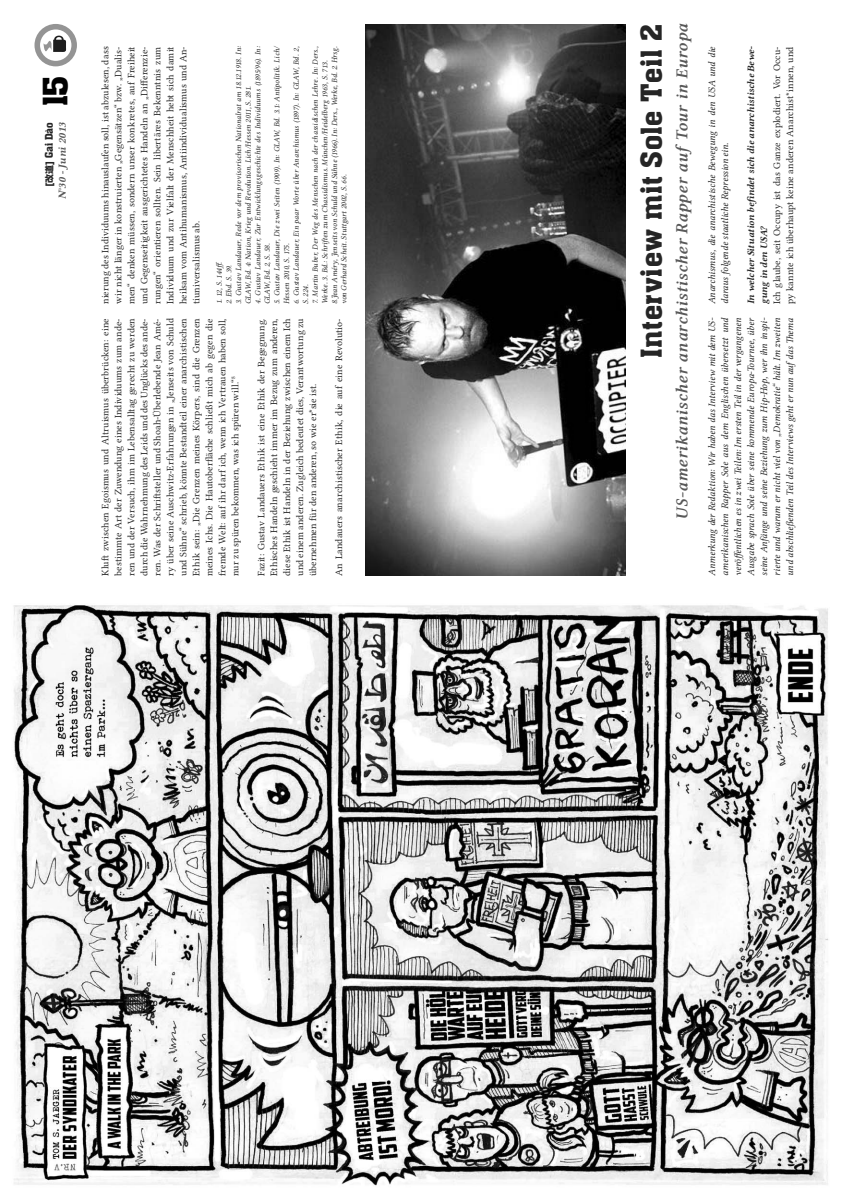
<style>
.page{position:relative;width:842px;height:1191px;background:#fff}
.page>*{position:absolute;margin:0;border:0;box-sizing:border-box;transform-origin:0 0}
.t1{font:35px "aka Chen";color:#010101}
.t2{font:30px "aka Chen";letter-spacing:.025em;color:#252525}
.t3{font:17px "Lin Libertine BI";letter-spacing:.025em;color:#595959}
.t4{font:11px "Lin Libertine OBI";color:#595959}
.t5{font:11px "aka Chen";letter-spacing:.005em;color:#252525}
.t6{font:10px/13px "Lin Libertine O";letter-spacing:.01em;color:#252525;text-align:justify}
.t7{font:10px/13px "Lin Libertine OI";letter-spacing:-.01em;color:#252525;text-align:justify}
.t8{font:10px/13px "Lin Libertine OBI";letter-spacing:-.025em;color:#252525}
.t9{font:8px/9.6px "Lin Libertine OI";letter-spacing:-.005em;color:#252525}
.s1{font-family:"Hira Kaku Std W8 90 msp RKSJ H";font-size:9px}
</style>
<div class="page">
<img style="left:366px;top:24px;width:259px;height:552px">
<svg style="left:35px;top:24px;width:42px;height:42px"></svg>
<img style="left:14px;top:605px;width:814px;height:581px">
<h1 class="t1" style="left:38px;top:106px;width:32px;rotate:-90deg">15</h1>
<p class="t5" style="left:44px;top:187px;width:67px;rotate:-90deg"><span class="s1">[改道]</span> Gai Dào</p>
<p class="t4" style="left:58px;top:199px;width:79px;rotate:-90deg">N°30 - Juni 2013</p>
<p class="t6" style="left:100px;top:304px;width:259px;rotate:-90deg">nierung des Individuums hinauslaufen soll, ist abzulesen, dass wir nicht länger in konstruierten „Gegensätzen“ bzw. „Dualis&shy;men“ denken müssen, sondern unser konkretes, auf Freiheit und Gegenseitigkeit ausgerichtetes Handeln an „Differenzie&shy;rungen“ orientieren sollten. Sein libertäres Bekenntnis zum Individuum und zur Vielfalt der Menschheit hebt sich damit heilsam vom Antihumanismus, Antiindividualismus und An&shy;tiuniversalismus ab.</p>
<p class="t9" style="left:234px;top:304px;width:259px;rotate:-90deg">3. Gustav Landauer, Rede vor dem provisorischen Nationalrat am 18.12.1918. In:<br>GLAW, Bd. 4: Nation, Krieg und Revolution. Lich/Hessen 2011, S. 281.</p>
<p class="t9" style="left:254px;top:304px;width:259px;rotate:-90deg">4. Gustav Landauer, Zur Entwicklungsgeschichte des Individuums (1895/96). In:<br>GLAW, Bd. 2, S. 58.</p>
<p class="t9" style="left:273px;top:304px;width:260px;rotate:-90deg">5. Gustav Landauer, Die zwei Seiten (1909). In: GLAW, Bd. 3.1: Antipolitik. Lich/<br>Hessen 2010, S. 175.</p>
<p class="t9" style="left:292px;top:304px;width:259px;rotate:-90deg">6. Gustav Landauer, Ein paar Worte über Anarchismus (1897). In: GLAW, Bd. 2,<br>S. 224.</p>
<p class="t9" style="left:311px;top:304px;width:259px;rotate:-90deg">7. Martin Buber, Der Weg des Menschen nach der chassidischen Lehre. In: Ders., Werke. 3. Bd.: Schriften zum Chassidismus. München/Heidelberg 1963, S. 713.<br>8.Jean Améry, Jenseits von Schuld und Sühne (1966). In: Ders., Werke, Bd. 2. Hrsg. von Gerhard Scheit. Stuttgart 2002, S. 66.</p>
<p class="t9" style="left:215px;top:304px;width:44px;rotate:-90deg">1. 12, S. 144ff.</p>
<p class="t9" style="left:225px;top:304px;width:41px;rotate:-90deg">2. Ebd. S. 39.</p>
<p class="t6" style="left:100px;top:576px;width:259px;rotate:-90deg">Kluft zwischen Egoismus und Altruismus überbrücken: eine bestimmte Art der Zuwendung eines Individuums zum ande&shy;ren und der Versuch, ihm im Lebensalltag gerecht zu werden durch die Wahrnehmung des Leids und des Unglücks des ande&shy;ren. Was der Schriftsteller und Shoah-Überlebende Jean Amé&shy;ry über seine Auschwitz-Erfahrungen in „Jenseits von Schuld und Sühne“ schrieb, könnte Bestandteil einer anarchistischen Ethik sein: „Die Grenzen meines Körpers, sind die Grenzen meines Ichs. Die Hautoberfläche schließt mich ab gegen die fremde Welt: auf ihr darf ich, wenn ich Vertrauen haben soll, nur zu spüren bekommen, was ich spüren will.“<sup>8</sup></p>
<p class="t6" style="left:255px;top:576px;width:259px;rotate:-90deg">Fazit: Gustav Landauers Ethik ist eine Ethik der Begegnung.<br>Ethisches Handeln geschieht immer im Bezug zum anderen, diese Ethik ist Handeln in der Beziehung zwischen einem Ich und einem anderen. Zugleich bedeutet dies, Verantwortung zu übernehmen für den anderen, so wie er*sie ist.</p>
<p class="t6" style="left:333px;top:576px;width:259px;rotate:-90deg">An Landauers anarchistischer Ethik, die auf eine Revolutio-</p>
<h2 class="t2" style="left:636px;top:358px;width:335px;rotate:-90deg">Interview mit Sole Teil 2</h2>
<h3 class="t3" style="left:672px;top:520px;width:498px;rotate:-90deg">US-amerikanischer anarchistischer Rapper auf Tour in Europa</h3>
<p class="t7" style="left:706px;top:304px;width:259px;rotate:-90deg">Anarchismus, die anarchistische Bewegung in den USA und die daraus folgende staatliche Repression ein.</p>
<p class="t8" style="left:745px;top:304px;width:259px;rotate:-90deg">In welcher Situation befindet sich die anarchistische Bewe&shy;gung in den USA?</p>
<p class="t6" style="left:771px;top:304px;width:259px;rotate:-90deg">Ich glaube, seit Occupy ist das Ganze explodiert. Vor Occu&shy;py kannte ich überhaupt keine anderen Anarchist*innen, und</p>
<p class="t7" style="left:706px;top:576px;width:260px;rotate:-90deg">Anmerkung der Redaktion: Wir haben das Interview mit dem US&shy;amerikanischen Rapper Sole aus dem Englischen übersetzt und veröffentlichen es in zwei Teilen: Im ersten Teil in der vergangenen Ausgabe sprach Sole über seine kommende Europa-Tournee, über seine Anfänge und seine Beziehung zum Hip-Hop, wer ihn inspi&shy;rierte und warum er nicht viel von „Demokratie“ hält. Im zweiten und abschließenden Teil des Interviews geht er nun auf das Thema</p>
</div>
